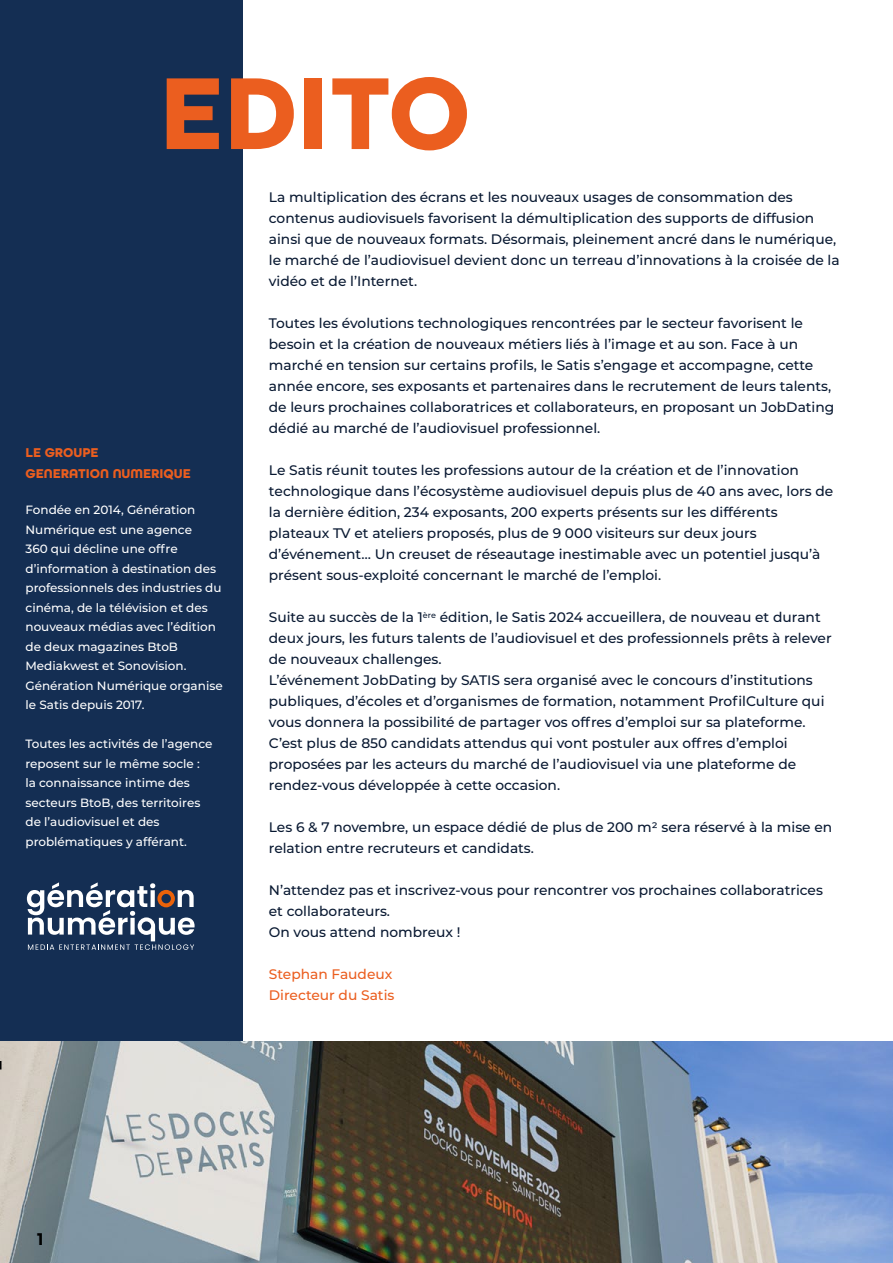
<style>
.page{position:relative;width:893px;height:1263px;background:#fff}
.page>*{position:absolute;margin:0;border:0;box-sizing:border-box;transform-origin:0 0}
.t1{font:700 108px "All Round Gothic";color:#eb5e1f}
.t2{font:700 18px "All Round Gothic";color:#000}
.t3{font:500 13.8px/21px "Montserrat";color:#081831}
.t4{font:500 13.8px/21px "Montserrat";color:#eb5e1f}
.t5{font:700 13.5px/21px "All Round Gothic";color:#eb5e1f}
.t6{font:500 12px/19.5px "Montserrat";color:#fff}
</style>
<div class="page">
<div style="left:0;top:0;width:242px;height:1061px;background:#142e53"></div>
<img style="left:0;top:1042px;width:893px;height:221px">
<svg style="left:27px;top:882px;width:168px;height:68px"></svg>
<svg style="left:0;top:1061px;width:2px;height:8px"></svg>
<h1 class="t1" style="left:159px;top:49px;width:313px">EDITO</h1>
<p class="t5" style="left:25px;top:442px;width:167px">LE GROUPE<br>GENERATION NUMERIQUE</p>
<p class="t6" style="left:25px;top:500px;width:199px">Fondée en 2014, Génération<br>Numérique est une agence<br>360 qui décline une offre d’information à destination des professionnels des industries du cinéma, de la télévision et des nouveaux médias avec l’édition de deux magazines BtoB<br>Mediakwest et Sonovision.<br>Génération Numérique organise le Satis depuis 2017.</p>
<p class="t6" style="left:25px;top:734px;width:189px">Toutes les activités de l’agence reposent sur le même socle : la connaissance intime des secteurs BtoB, des territoires de l’audiovisuel et des problématiques y afférant.</p>
<p class="t3" style="left:269px;top:186px;width:572px">La multiplication des écrans et les nouveaux usages de consommation des contenus audiovisuels favorisent la démultiplication des supports de diffusion ainsi que de nouveaux formats. Désormais, pleinement ancré dans le numérique, le marché de l’audiovisuel devient donc un terreau d’innovations à la croisée de la vidéo et de l’Internet.</p>
<p class="t3" style="left:269px;top:312px;width:567px">Toutes les évolutions technologiques rencontrées par le secteur favorisent le besoin et la création de nouveaux métiers liés à l’image et au son. Face à un marché en tension sur certains profils, le Satis s’engage et accompagne, cette année encore, ses exposants et partenaires dans le recrutement de leurs talents, de leurs prochaines collaboratrices et collaborateurs, en proposant un JobDating dédié au marché de l’audiovisuel professionnel.</p>
<p class="t3" style="left:269px;top:460px;width:566px;line-height:20.2px">Le Satis réunit toutes les professions autour de la création et de l’innovation technologique dans l’écosystème audiovisuel depuis plus de 40 ans avec, lors de</p>
<p class="t3" style="left:269px;top:501px;width:553px">la dernière édition, 234 exposants, 200 experts présents sur les différents plateaux TV et ateliers proposés, plus de 9 000 visiteurs sur deux jours d’événement… Un creuset de réseautage inestimable avec un potentiel jusqu’à présent sous-exploité concernant le marché de l’emploi.</p>
<p class="t3" style="left:269px;top:606px;width:564px">Suite au succès de la 1<sup>ère</sup> édition, le Satis 2024 accueillera, de nouveau et durant deux jours, les futurs talents de l’audiovisuel et des professionnels prêts à relever de nouveaux challenges.<br>L’événement JobDating by SATIS sera organisé avec le concours d’institutions publiques, d’écoles et d’organismes de formation, notamment ProfilCulture qui vous donnera la possibilité de partager vos offres d’emploi sur sa plateforme.<br>C’est plus de 850 candidats attendus qui vont postuler aux offres d’emploi proposées par les acteurs du marché de l’audiovisuel via une plateforme de rendez-vous développée à cette occasion.</p>
<p class="t3" style="left:269px;top:816px;width:565px">Les 6 &amp; 7 novembre, un espace dédié de plus de 200 m2 sera réservé à la mise en relation entre recruteurs et candidats.</p>
<p class="t3" style="left:269px;top:879px;width:556px">N’attendez pas et inscrivez-vous pour rencontrer vos prochaines collaboratrices et collaborateurs.<br>On vous attend nombreux !</p>
<p class="t4" style="left:269px;top:963px;width:127px">Stephan Faudeux<br>Directeur du Satis</p>
<h2 class="t2" style="left:37px;top:1229px;width:8px">1</h2>
</div>
